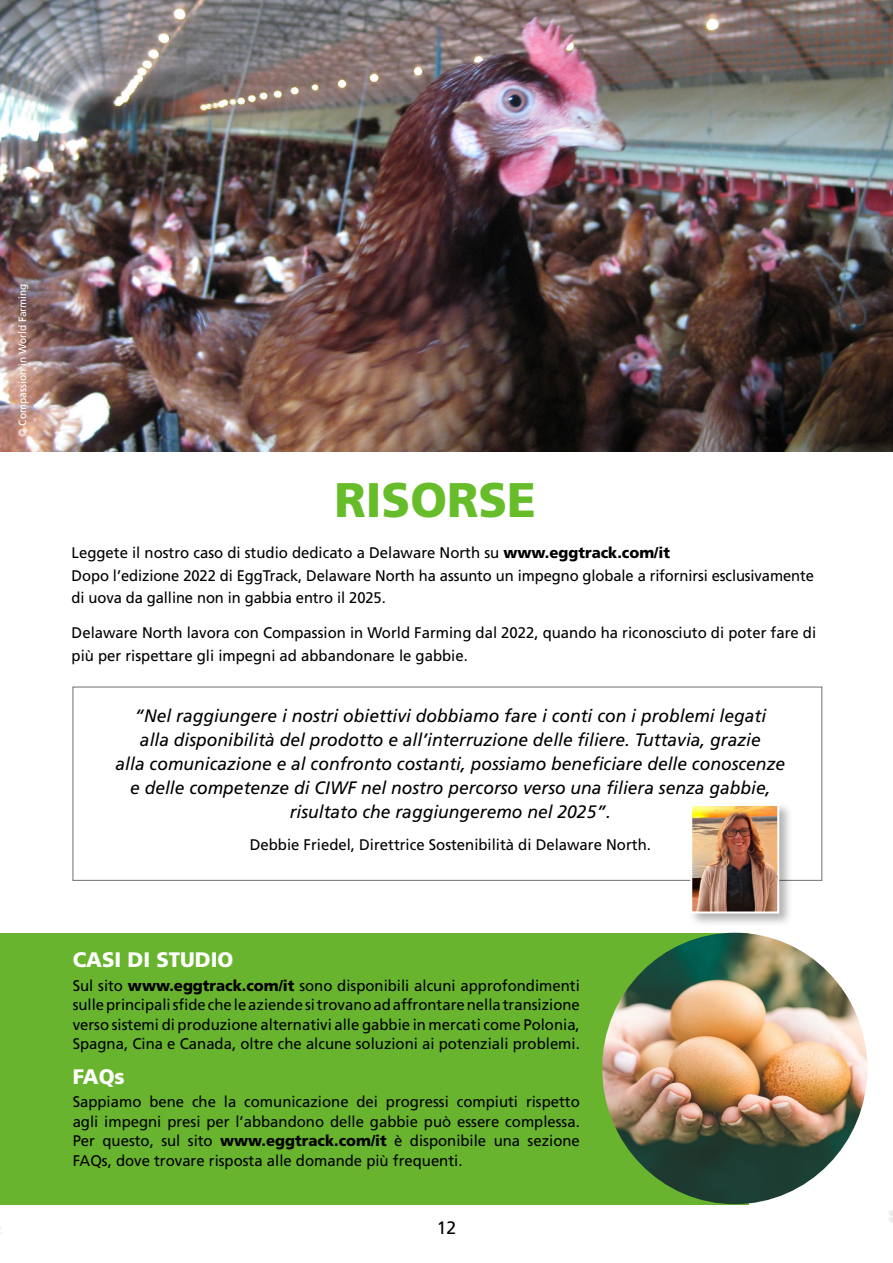
<style>
.page{position:relative;width:893px;height:1263px;background:#fff}
.page>*{position:absolute;margin:0;border:0;box-sizing:border-box;transform-origin:0 0}
.t1{font:900 48.6px "Frutiger LT Pro";color:#66bc29}
.t2{font:900 21px "Frutiger LT Pro";color:#fff}
.t3{font:italic 18px/24px "Frutiger LT Pro";color:#000;text-align:center}
.t4{font:18px "Frutiger LT Pro";color:#000}
.t5{font:15.3px/19.5px "Frutiger LT Pro";color:#000}
.t6{font:10.5px "Frutiger LT Pro";color:#fff}
.s1{font-weight:900}
</style>
<div class="page">
<svg style="left:889px;top:1210px;width:4px;height:13px"></svg>
<div style="left:0;top:933px;width:748px;height:271px;background:#69b42e"></div>
<img style="left:602px;top:933px;width:265px;height:271px">
<img style="left:0;top:0;width:893px;height:451px">
<div style="left:73px;top:687px;width:749px;height:194px;border:1px solid #706f6f"></div>
<div style="left:688px;top:802px;width:105px;height:126px;background:#000;opacity:.3"></div>
<img style="left:693px;top:807px;width:83px;height:103px">
<div style="left:690px;top:804px;width:89px;height:109px;border:2px solid #fff"></div>
<p class="t6" style="left:16px;top:437px;width:155px;rotate:-90deg">© Compassion in World Farming</p>
<h1 class="t1" style="left:334px;top:470px;width:203px">RISORSE</h1>
<p class="t5" style="left:72px;top:542px;width:744px;line-height:22.5px">Leggete il nostro caso di studio dedicato a Delaware North su <span class="s1">www.eggtrack.com/it<br></span>Dopo l’edizione 2022 di EggTrack, Delaware North ha assunto un impegno globale a rifornirsi esclusivamente di uova da galline non in gabbia entro il 2025.</p>
<p class="t5" style="left:72px;top:622px;width:746px;line-height:22.5px">Delaware North lavora con Compassion in World Farming dal 2022, quando ha riconosciuto di poter fare di più per rispettare gli impegni ad abbandonare le gabbie.</p>
<p class="t3" style="left:116px;top:703px;width:671px">“Nel raggiungere i nostri obiettivi dobbiamo fare i conti con i problemi legati<br>alla disponibilità del prodotto e all’interruzione delle filiere. Tuttavia, grazie<br>alla comunicazione e al confronto costanti, possiamo beneficiare delle conoscenze e delle competenze di CIWF nel nostro percorso verso una filiera senza gabbie, risultato che raggiungeremo nel 2025”.</p>
<p class="t5" style="left:250px;top:835px;width:403px">Debbie Friedel, Direttrice Sostenibilità di Delaware North.</p>
<h2 class="t2" style="left:73px;top:947px;width:162px">CASI DI STUDIO</h2>
<p class="t5" style="left:73px;top:976px;width:509px;text-align:justify">Sul sito <span class="s1">www.eggtrack.com/it</span> sono disponibili alcuni approfondimenti sulle principali sfide che le aziende si trovano ad affrontare nella transizione verso sistemi di produzione alternativi alle gabbie in mercati come Polonia, Spagna, Cina e Canada, oltre che alcune soluzioni ai potenziali problemi.</p>
<h2 class="t2" style="left:73px;top:1064px;width:54px">FAQs</h2>
<p class="t5" style="left:73px;top:1092px;width:509px;text-align:justify">Sappiamo bene che la comunicazione dei progressi compiuti rispetto agli impegni presi per l’abbandono delle gabbie può essere complessa.<br>Per questo, sul sito <span class="s1">www.eggtrack.com/it</span> è disponibile una sezione FAQs, dove trovare risposta alle domande più frequenti.</p>
<p class="t4" style="left:437px;top:1217px;width:21px">12</p>
</div>
